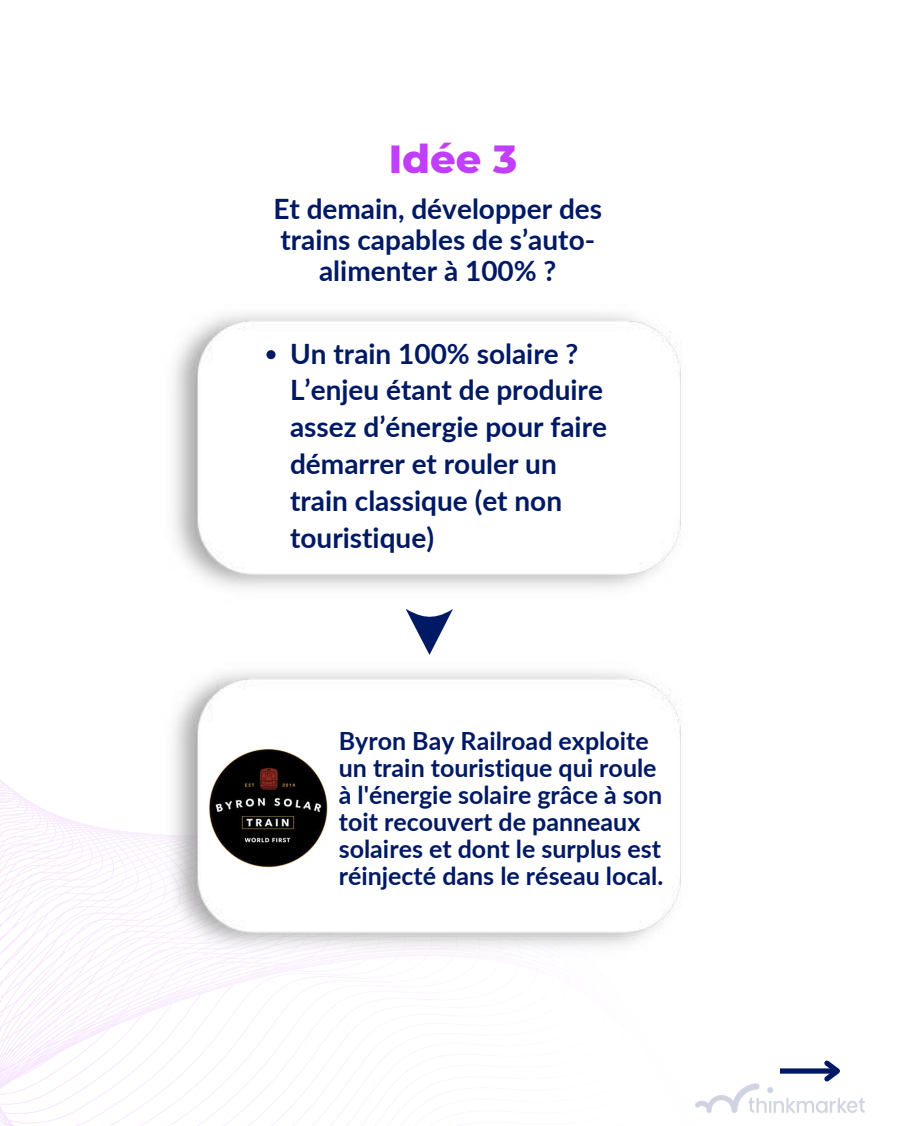
<style>
.page{position:relative;width:900px;height:1126px;background:#fff}
.page>*{position:absolute;margin:0;border:0;box-sizing:border-box;transform-origin:0 0}
.t1{font:800 40px "Montserrat";color:#c13efc}
.t2{font:700 28px/36.8px "Lato";color:#001964;text-align:center}
.t3{font:700 25px/27px "Lato";color:#001964}
</style>
<div class="page">
<svg style="left:0;top:779px;width:397px;height:346px"></svg>
<img style="left:137px;top:631px;width:544px;height:358px">
<img style="left:173px;top:313px;width:508px;height:318px">
<img style="left:205px;top:748px;width:123px;height:121px">
<svg style="left:267px;top:350px;width:9px;height:9px"></svg>
<svg style="left:780px;top:1068px;width:40px;height:5px"></svg>
<svg style="left:820px;top:1060px;width:20px;height:20px"></svg>
<img style="left:695px;top:1080px;width:170px;height:33px">
<h1 class="t1" style="left:389px;top:134px;width:130px">Idée 3</h1>
<p class="t2" style="left:273px;top:193px;width:330px;line-height:30.8px">Et demain, développer des trains capables de s’auto&shy;alimenter à 100% ?</p>
<p class="t2" style="left:290px;top:334px;width:319px;text-align:left">Un train 100% solaire ?<br>L’enjeu étant de produire assez d’énergie pour faire démarrer et rouler un train classique (et non touristique)</p>
<p class="t3" style="left:339px;top:726px;width:326px">Byron Bay Railroad exploite un train touristique qui roule à l'énergie solaire grâce à son toit recouvert de panneaux solaires et dont le surplus est réinjecté dans le réseau local.</p>
</div>
